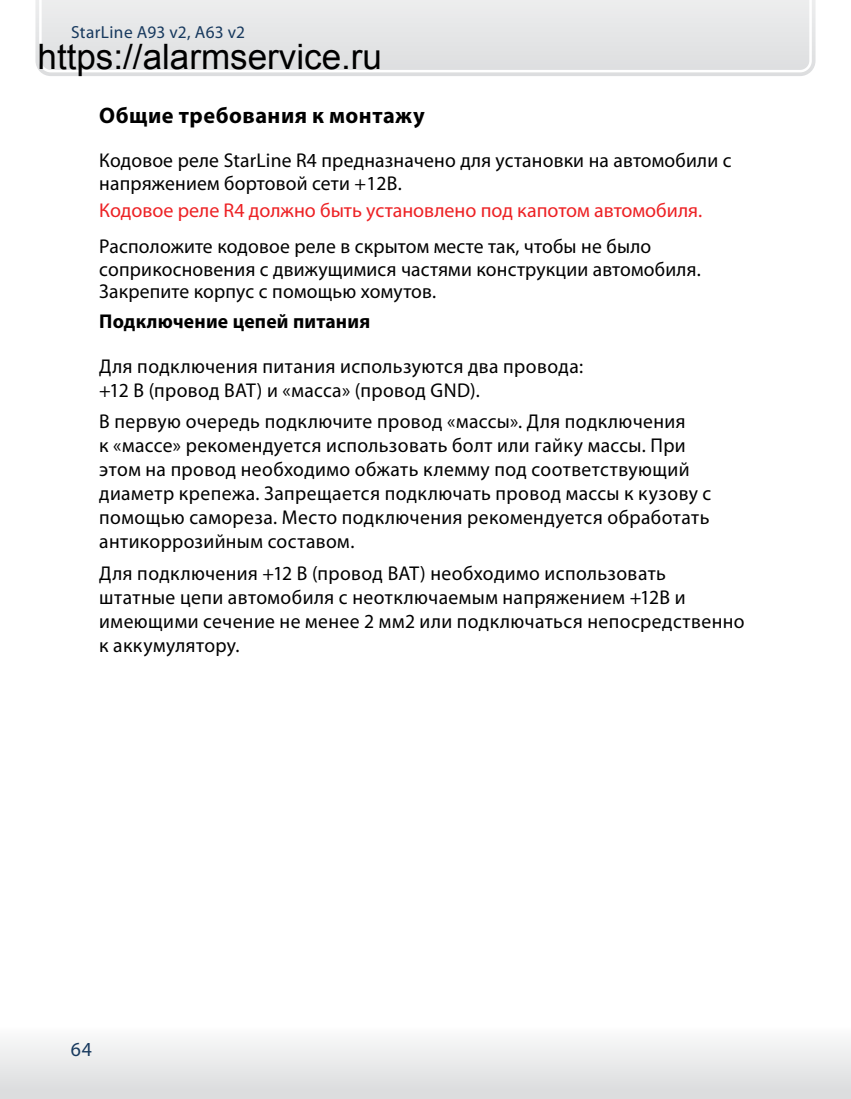
<style>
.page{position:relative;width:851px;height:1099px;background:#fff}
.page>*{position:absolute;margin:0;border:0;box-sizing:border-box;transform-origin:0 0}
.t1{font:700 22.5px "Myriad Pro";letter-spacing:.025em;color:#000}
.t2{font:20px/24px "Myriad Pro";letter-spacing:.02em;color:#000}
.t3{font:20px "Myriad Pro";color:#ed2124}
.t4{font:700 20px "Myriad Pro";letter-spacing:.01em;color:#000}
.t5{font:20px "Myriad Pro";color:#17395e}
.t6{font:17.5px "Myriad Pro";letter-spacing:.01em;color:#17395e}
</style>
<div class="page">
<svg style="left:35px;top:0;width:780px;height:76px;background:#dedfe1"></svg>
<svg style="left:38px;top:0;width:774px;height:74px;background:#dbdcdd"></svg>
<svg style="left:0;top:1041px;width:850px;height:57px"></svg>
<p class="t6" style="left:71px;top:22px;width:175px">StarLine A93 v2, А63 v2</p>
<p class="t1" style="left:99px;top:101px;width:327px">Общие требования к монтажу</p>
<p class="t2" style="left:99px;top:149px;width:633px;line-height:22.5px">Кодовое реле StarLine R4 предназначено для установки на автомобили с напряжением бортовой сети +12В.</p>
<p class="t3" style="left:99px;top:197px;width:604px">Кодовое реле R4 должно быть установлено под капотом автомобиля.</p>
<p class="t2" style="left:99px;top:235px;width:603px;line-height:22.5px">Расположите кодовое реле в скрытом месте так, чтобы не было соприкосновения с движущимися частями конструкции автомобиля.<br>Закрепите корпус с помощью хомутов.</p>
<p class="t4" style="left:99px;top:308px;width:272px">Подключение цепей питания</p>
<p class="t2" style="left:99px;top:354px;width:485px">Для подключения питания используются два провода: +12 В (провод BAT) и «масса» (провод GND).</p>
<p class="t2" style="left:99px;top:409px;width:613px">В первую очередь подключите провод «массы». Для подключения<br>к «массе» рекомендуется использовать болт или гайку массы. При этом на провод необходимо обжать клемму под соответствующий диаметр крепежа. Запрещается подключать провод массы к кузову с помощью самореза. Место подключения рекомендуется обработать антикоррозийным составом.</p>
<p class="t2" style="left:99px;top:560px;width:646px">Для подключения +12 В (провод BAT) необходимо использовать штатные цепи автомобиля с неотключаемым напряжением +12В и имеющими сечение не менее 2 мм2 или подключаться непосредственно к аккумулятору.</p>
<p class="t5" style="left:71px;top:1037px;width:23px">64</p>
</div>
